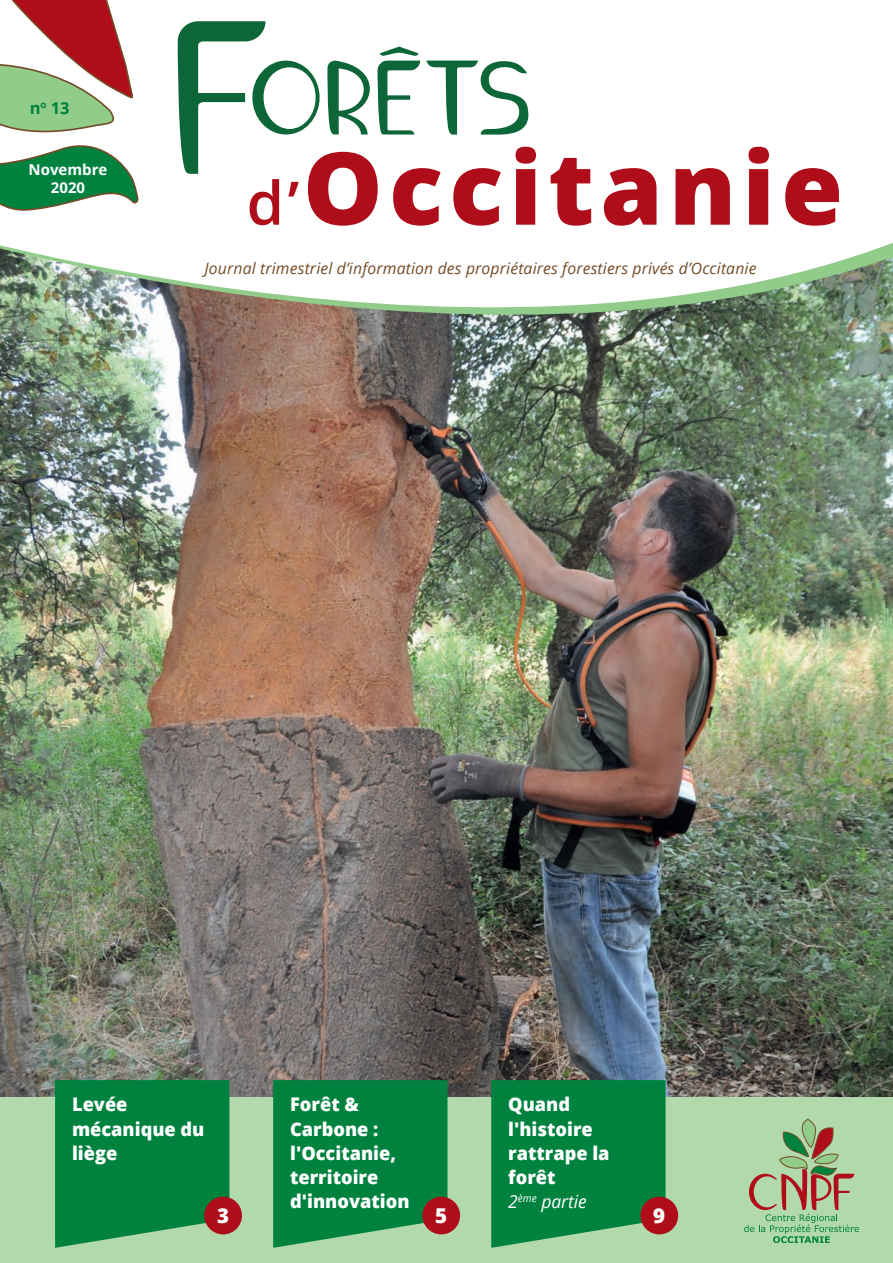
<style>
.page{position:relative;width:893px;height:1263px;background:#fff}
.page>*{position:absolute;margin:0;border:0;box-sizing:border-box;transform-origin:0 0}
.t1{font:800 100.5px "Open Sans";letter-spacing:.06em;color:#b00d1a}
.t2{font:800 20.4px "Open Sans";color:#fff}
.t3{font:800 18.75px/24px "Open Sans";color:#fff}
.t4{font:italic 18px "Open Sans";color:#fff}
.t5{font:700 16.5px "Open Sans";color:#00823f}
.t6{font:italic 15.75px "Open Sans";letter-spacing:.01em;color:#744c27}
.t7{font:700 15px/18px "Open Sans";color:#fff;text-align:center}
.s1{font-weight:600;font-size:60px}
</style>
<div class="page">
<img style="left:0;top:431px;width:893px;height:666px">
<img style="left:0;top:242px;width:893px;height:188px">
<svg style="left:0;top:0;width:139px;height:211px"></svg>
<div style="left:0;top:1097px;width:893px;height:166px;background:#b2d9ab"></div>
<svg style="left:744px;top:1119px;width:115px;height:123px"></svg>
<svg style="left:178px;top:21px;width:142px;height:153px"></svg>
<svg style="left:327px;top:60px;width:43px;height:75px"></svg>
<svg style="left:377px;top:47px;width:43px;height:88px"></svg>
<svg style="left:426px;top:60px;width:103px;height:75px"></svg>
<svg style="left:55px;top:1080px;width:174px;height:168px"></svg>
<div style="left:204px;top:1197px;width:38px;height:37px;background:#b00d1a;border-radius:50%"></div>
<svg style="left:273px;top:1080px;width:174px;height:168px"></svg>
<div style="left:422px;top:1197px;width:38px;height:37px;background:#b00d1a;border-radius:50%"></div>
<svg style="left:491px;top:1080px;width:175px;height:168px"></svg>
<div style="left:640px;top:1197px;width:38px;height:37px;background:#b00d1a;border-radius:50%"></div>
<p class="t5" style="left:30px;top:96px;width:41px">n<sup>o</sup> 13</p>
<p class="t7" style="left:29px;top:160px;width:80px">Novembre<br>2020</p>
<h1 class="t1" style="left:247px;top:112px;width:598px"><span class="s1">d’</span>Occitanie</h1>
<p class="t6" style="left:204px;top:258px;width:554px">Journal trimestriel d’information des propriétaires forestiers privés d’Occitanie</p>
<p class="t3" style="left:72px;top:1092px;width:134px">Levée mécanique du liège</p>
<p class="t2" style="left:217px;top:1200px;width:13px">3</p>
<p class="t3" style="left:290px;top:1092px;width:121px">Forêt &amp;<br>Carbone : l'Occitanie, territoire d'innovation</p>
<p class="t2" style="left:435px;top:1200px;width:13px">5</p>
<p class="t3" style="left:508px;top:1092px;width:103px">Quand l'histoire rattrape la forêt</p>
<p class="t4" style="left:508px;top:1188px;width:80px">2<sup>ème</sup> partie</p>
<p class="t2" style="left:653px;top:1200px;width:13px">9</p>
</div>
